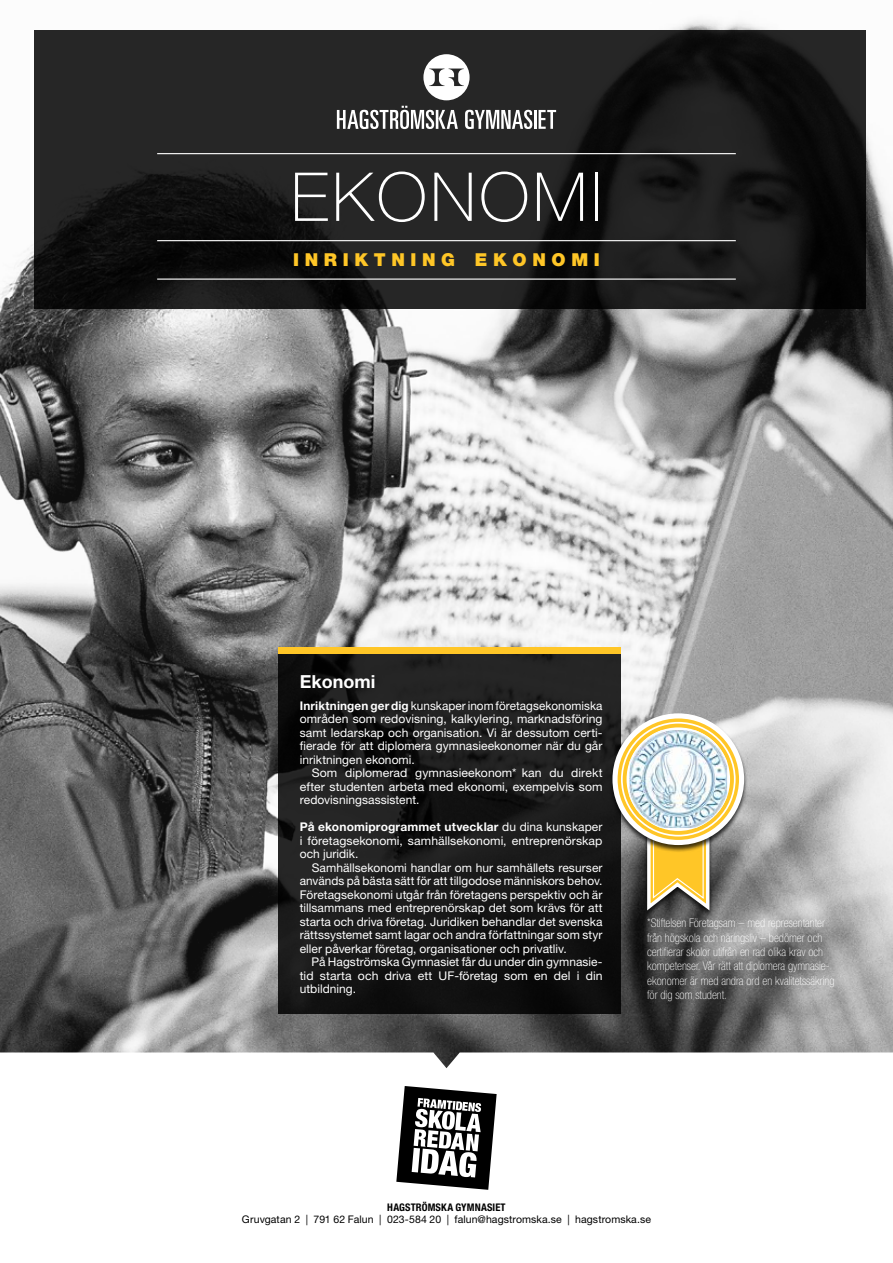
<style>
.page{position:relative;width:893px;height:1263px;background:#fff}
.page>*{position:absolute;margin:0;border:0;box-sizing:border-box;transform-origin:0 0}
.t1{font:100 67.5px "Helvetica Neue LT Std";letter-spacing:.05em;color:#fff}
.t2{font:700 18px "Helvetica Neue LT Std";color:#fff}
.t3{font:900 17.85px "Helvetica Neue LT Std";letter-spacing:.315em;color:#ffc627}
.t4{font:12px/13.5px "Helvetica Neue LT Std";letter-spacing:.005em;color:#fff;text-align:justify}
.t5{font:100 condensed 12px/14.4px "Helvetica Neue LT Std";color:#fff}
.t6{font:10.5px "Helvetica Neue LT Std";letter-spacing:.005em;color:#000}
.t7{font:700 condensed 10.5px "Helvetica Neue LT Std";letter-spacing:.01em;color:#000}
.s1{font-weight:700}
</style>
<div class="page">
<img style="left:0;top:20px;width:893px;height:1048px">
<svg style="left:396px;top:1086px;width:101px;height:104px"></svg>
<svg style="left:34px;top:30px;width:831px;height:278px;background:#1c1c1c"></svg>
<svg style="left:423px;top:54px;width:47px;height:46px"></svg>
<svg style="left:337px;top:106px;width:121px;height:23px"></svg>
<svg style="left:465px;top:110px;width:91px;height:19px"></svg>
<svg style="left:279px;top:654px;width:342px;height:359px;background:#181818"></svg>
<div style="left:279px;top:648px;width:342px;height:6px;background:#ffc627"></div>
<div style="left:643px;top:737px;width:71px;height:181px;background:#000;opacity:.75"></div>
<svg style="left:645px;top:853px;width:68px;height:61px;background:#c1a557"></svg>
<div style="left:609px;top:713px;width:139px;height:140px;background:#000;opacity:.75"></div>
<svg style="left:615px;top:716px;width:127px;height:126px;fill:#ffc629"></svg>
<div style="left:612px;top:713px;width:132px;height:132px;border:5px solid #fff;border-radius:50%"></div>
<div style="left:621px;top:722px;width:115px;height:114px;border:2px solid #fff;border-radius:50%"></div>
<div style="left:627px;top:727px;width:103px;height:104px;background:#fff;border-radius:50%"></div>
<img style="left:629px;top:730px;width:98px;height:98px">
<hr style="left:157px;top:153px;width:579px;height:1px;background:#fff">
<hr style="left:157px;top:240px;width:579px;height:1px;background:#fff">
<hr style="left:157px;top:279px;width:579px;height:1px;background:#fff">
<h1 class="t1" style="left:291px;top:158px;width:313px">EKONOMI</h1>
<h3 class="t3" style="left:293px;top:249px;width:308px">INRIKTNING EKONOMI</h3>
<h2 class="t2" style="left:300px;top:670px;width:77px">Ekonomi</h2>
<p class="t4" style="left:300px;top:698px;width:304px"><span class="s1">Inriktningen ger dig</span> kunskaper inom företagsekonomiska områden som redovisning, kalkylering, marknadsföring samt ledarskap och organisation. Vi är dessutom certi&shy;fierade för att diplomera gymnasieekonomer när du går inriktningen ekonomi.</p>
<p class="t4" style="left:300px;top:766px;width:304px;text-indent:12px">Som diplomerad gymnasieekonom* kan du direkt efter studenten arbeta med ekonomi, exempelvis som redovisningsassistent.</p>
<p class="t4" style="left:300px;top:820px;width:304px"><span class="s1">På ekonomiprogrammet utvecklar</span> du dina kunskaper i företagsekonomi, samhällsekonomi, entreprenörskap och juridik.</p>
<p class="t4" style="left:300px;top:860px;width:304px;text-indent:12px">Samhällsekonomi handlar om hur samhällets resurser används på bästa sätt för att tillgodose människors behov.<br>Företagsekonomi utgår från företagens perspektiv och är tillsammans med entreprenörskap det som krävs för att starta och driva företag. Juridiken behandlar det svenska rättssystemet samt lagar och andra författningar som styr eller påverkar företag, organisationer och privatliv.</p>
<p class="t4" style="left:300px;top:955px;width:304px;text-indent:12px">På Hagströmska Gymnasiet får du under din gymnasie&shy;tid starta och driva ett UF-företag som en del i din utbildning.</p>
<p class="t5" style="left:647px;top:915px;width:189px">*Stiftelsen Företagsam – med representanter från högskola och näringsliv – bedömer och certifierar skolor utifrån en rad olika krav och kompetenser. Vår rätt att diplomera gymnasie&shy;ekonomer är med andra ord en kvalitetssäkring för dig som student.</p>
<p class="t7" style="left:387px;top:1201px;width:120px">HAGSTRÖMSKA GYMNASIET</p>
<p class="t6" style="left:242px;top:1213px;width:410px">Gruvgatan 2 | 791 62 Falun | 023-584 20 | falun@hagstromska.se | hagstromska.se</p>
</div>
